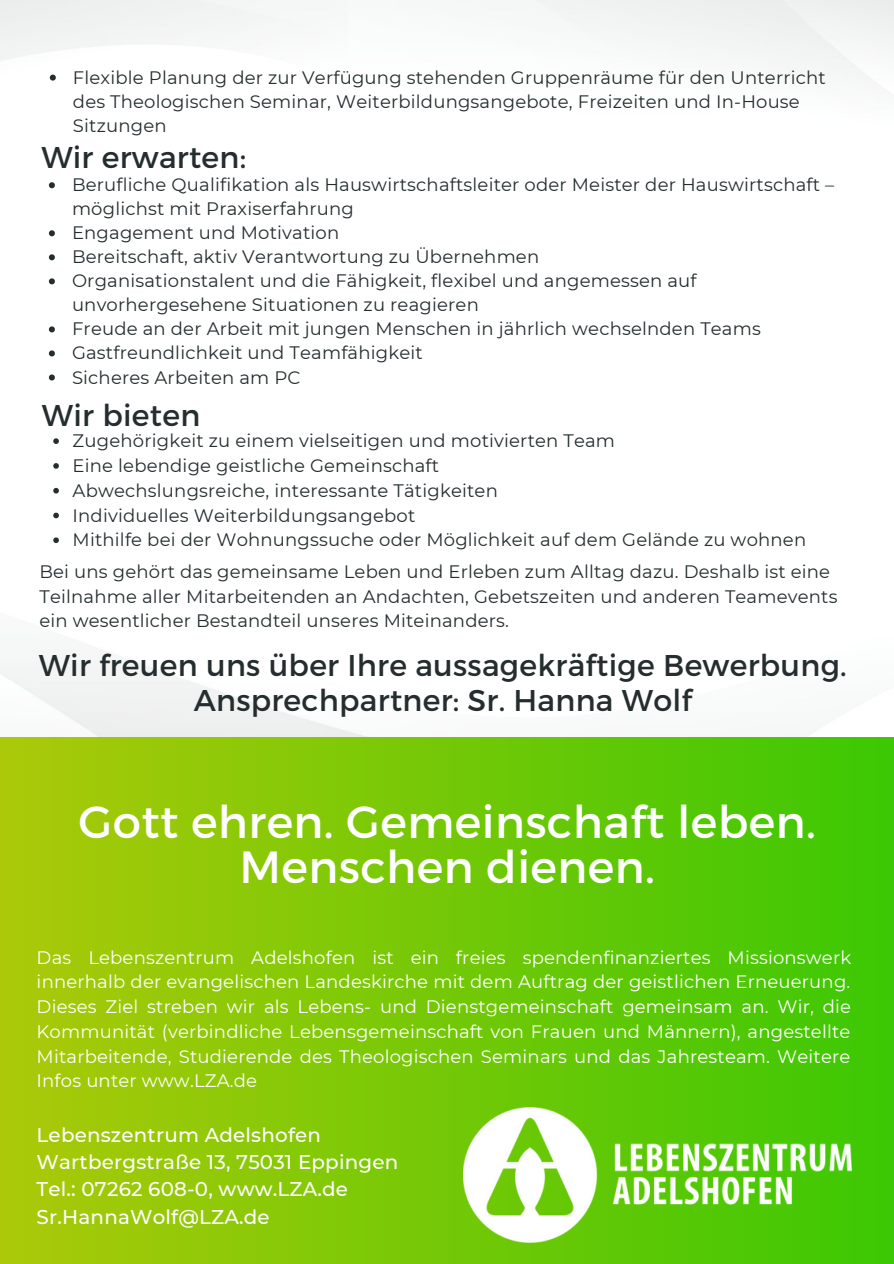
<style>
.page{position:relative;width:894px;height:1264px;background:#fff}
.page>*{position:absolute;margin:0;border:0;box-sizing:border-box;transform-origin:0 0}
.t1{font:45px/45px "Montserrat";letter-spacing:.01em;color:#fff;text-align:center}
.t2{font:30px "Montserrat";letter-spacing:.01em;color:#252d2f}
.t3{font:500 19.8px "Montserrat";letter-spacing:.01em;color:#fff}
.t4{font:18px/24px "Montserrat";letter-spacing:.01em;color:#252d2f}
.t5{font:18px/24.8px "Montserrat";letter-spacing:.01em;color:#fff;text-align:justify}
</style>
<div class="page">
<img style="left:0;top:0;width:893px;height:738px">
<div style="left:0;top:738px;width:893px;height:525px;background:linear-gradient(to right,#abc909,#3cc804)"></div>
<img style="left:463px;top:1107px;width:388px;height:134px">
<svg style="left:50px;top:75px;width:6px;height:6px"></svg>
<svg style="left:49px;top:182px;width:6px;height:6px"></svg>
<svg style="left:49px;top:230px;width:6px;height:6px"></svg>
<svg style="left:49px;top:254px;width:6px;height:6px"></svg>
<svg style="left:49px;top:278px;width:6px;height:6px"></svg>
<svg style="left:49px;top:326px;width:6px;height:6px"></svg>
<svg style="left:49px;top:350px;width:6px;height:6px"></svg>
<svg style="left:49px;top:374px;width:6px;height:6px"></svg>
<svg style="left:53px;top:438px;width:6px;height:6px"></svg>
<svg style="left:53px;top:463px;width:6px;height:6px"></svg>
<svg style="left:53px;top:488px;width:6px;height:5px"></svg>
<svg style="left:53px;top:512px;width:6px;height:6px"></svg>
<svg style="left:53px;top:537px;width:6px;height:6px"></svg>
<p class="t4" style="left:73px;top:65px;width:754px">Flexible Planung der zur Verfügung stehenden Gruppenräume für den Unterricht des Theologischen Seminar, Weiterbildungsangebote, Freizeiten und In-House<br>Sitzungen</p>
<p class="t2" style="left:41px;top:137px;width:206px">Wir erwarten:</p>
<p class="t4" style="left:72px;top:173px;width:763px">Berufliche Qualifikation als Hauswirtschaftsleiter oder Meister der Hauswirtschaft – möglichst mit Praxiserfahrung</p>
<p class="t4" style="left:72px;top:221px;width:268px">Engagement und Motivation</p>
<p class="t4" style="left:72px;top:245px;width:468px">Bereitschaft, aktiv Verantwortung zu Übernehmen</p>
<p class="t4" style="left:72px;top:269px;width:626px">Organisationstalent und die Fähigkeit, flexibel und angemessen auf unvorhergesehene Situationen zu reagieren</p>
<p class="t4" style="left:72px;top:317px;width:690px">Freude an der Arbeit mit jungen Menschen in jährlich wechselnden Teams</p>
<p class="t4" style="left:72px;top:341px;width:352px">Gastfreundlichkeit und Teamfähigkeit</p>
<p class="t4" style="left:72px;top:365px;width:230px">Sicheres Arbeiten am PC</p>
<p class="t2" style="left:42px;top:396px;width:160px">Wir bieten</p>
<p class="t4" style="left:73px;top:429px;width:544px">Zugehörigkeit zu einem vielseitigen und motivierten Team</p>
<p class="t4" style="left:73px;top:453px;width:368px">Eine lebendige geistliche Gemeinschaft</p>
<p class="t4" style="left:73px;top:478px;width:426px">Abwechslungsreiche, interessante Tätigkeiten</p>
<p class="t4" style="left:73px;top:503px;width:344px">Individuelles Weiterbildungsangebot</p>
<p class="t4" style="left:73px;top:528px;width:734px">Mithilfe bei der Wohnungssuche oder Möglichkeit auf dem Gelände zu wohnen</p>
<p class="t4" style="left:39px;top:559px;width:799px;line-height:24.8px">Bei uns gehört das gemeinsame Leben und Erleben zum Alltag dazu. Deshalb ist eine<br>Teilnahme aller Mitarbeitenden an Andachten, Gebetszeiten und anderen Teamevents ein wesentlicher Bestandteil unseres Miteinanders.</p>
<p class="t2" style="left:39px;top:645px;width:809px">Wir freuen uns über Ihre aussagekräftige Bewerbung.</p>
<p class="t2" style="left:194px;top:680px;width:499px">Ansprechpartner: Sr. Hanna Wolf</p>
<p class="t1" style="left:79px;top:796px;width:738px">Gott ehren. Gemeinschaft leben.<br>Menschen dienen.</p>
<p class="t5" style="left:37px;top:944px;width:815px">Das Lebenszentrum Adelshofen ist ein freies spendenfinanziertes Missionswerk innerhalb der evangelischen Landeskirche mit dem Auftrag der geistlichen Erneuerung.<br>Dieses Ziel streben wir als Lebens- und Dienstgemeinschaft gemeinsam an. Wir, die Kommunität (verbindliche Lebensgemeinschaft von Frauen und Männern), angestellte Mitarbeitende, Studierende des Theologischen Seminars und das Jahresteam. Weitere Infos unter www.LZA.de</p>
<p class="t3" style="left:37px;top:1123px;width:286px">Lebenszentrum Adelshofen</p>
<p class="t3" style="left:37px;top:1150px;width:363px">Wartbergstraße 13, 75031 Eppingen</p>
<p class="t3" style="left:37px;top:1177px;width:313px">Tel.: 07262 608-0, www.LZA.de</p>
<p class="t3" style="left:37px;top:1204px;width:234px">Sr.HannaWolf@LZA.de</p>
</div>
